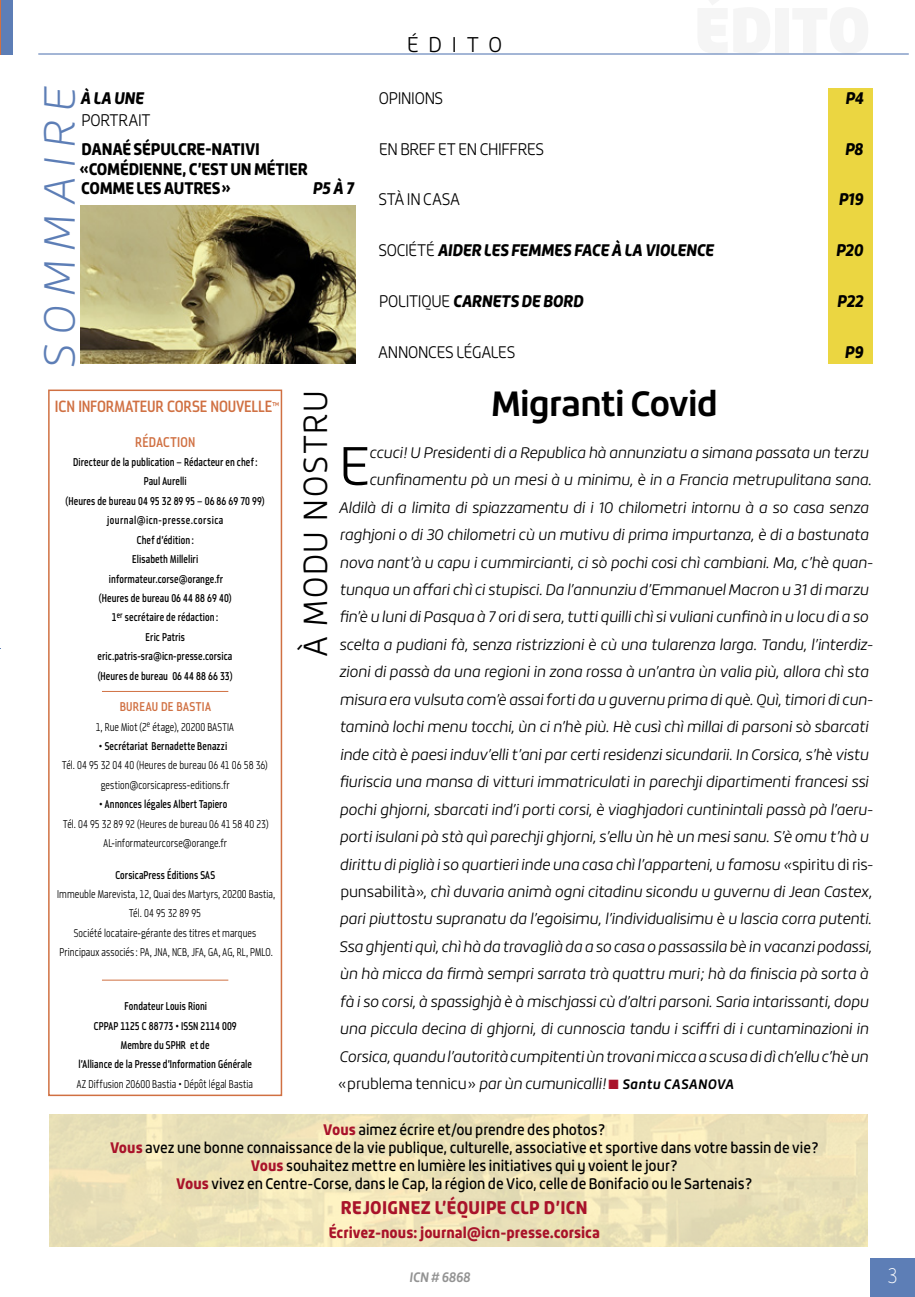
<style>
.page{position:relative;width:915px;height:1297px;background:#fff}
.page>*{position:absolute;margin:0;border:0;box-sizing:border-box;transform-origin:0 0}
.t1{font:300 53.1px "Roihu";color:#000}
.t2{font:italic 200 42.75px "Roihu";letter-spacing:.215em;color:#5d7eb6}
.t3{font:700 34.5px "Roihu";letter-spacing:-.025em;color:#000}
.t4{font:300 32.7px "Roihu";letter-spacing:.055em;color:#000;scale:.95 1}
.t5{font:300 21px "Roihu";letter-spacing:.49em;color:#000;scale:.95 1}
.t6{font:200 21px "Verb Cond";color:#fff;scale:.9 1}
.t7{font:900 18px "Roihu";letter-spacing:.02em;color:#a9132a;scale:.9 1}
.t8{font:500 17.25px "Metroflex Narrow";letter-spacing:-.015em;color:#d07042;scale:1.04 1}
.t9{font:italic 900 16.5px "Roihu";letter-spacing:-.015em;color:#000;scale:.9 1}
.t10{font:900 16.5px/19.2px "Roihu";letter-spacing:-.02em;color:#000;scale:.9 1}
.t11{font:300 16.5px "Roihu";letter-spacing:-.025em;color:#000;scale:.9 1}
.t12{font:italic 300 15px "Roihu";letter-spacing:-.015em;color:#000}
.t13{font:500 15px/18px "Roihu";color:#000;text-align:center;scale:.9 1}
.t14{font:300 15px "Roihu";letter-spacing:-.01em;color:#000}
.t15{font:900 15px "Roihu";color:#a9132a;scale:.9 1}
.t16{font:500 15px "Metroflex Narrow";letter-spacing:.015em;color:#d07042}
.t17{font:500 13.5px "Metroflex Narrow";letter-spacing:.025em;color:#d07042}
.t18{font:italic 700 13.5px "Roihu";letter-spacing:-.01em;color:#939393;scale:.9 1}
.t19{font:500 12px/19.5px "Metroflex Narrow";letter-spacing:.005em;color:#000;text-align:center;scale:.9 1}
.t20{font:300 12px/19.5px "Metroflex Narrow";letter-spacing:.01em;color:#000;text-align:center;scale:.9 1}
.s1{font-weight:300;font-style:normal}
.s2{font-size:15px}
.s3{font-style:normal}
.s4{font-style:italic}
.s5{color:#a9132a}
.s6{font-weight:700;font-style:italic;font-size:13.5px}
.s7{font-weight:900;color:#a9132a}
</style>
<div class="page">
<hr style="left:38px;top:53px;width:870px;height:2px;background:#5d7eb6">
<div style="left:0;top:0;width:13px;height:54px;background:#5d7eb6"></div>
<div style="left:870px;top:1258px;width:44px;height:39px;background:#5d7eb6"></div>
<hr style="left:0;top:0;width:1px;height:54px;background:#d07042">
<div style="left:827px;top:88px;width:45px;height:276px;background:#ebd641"></div>
<div style="left:48px;top:390px;width:234px;height:706px;border:2px solid #d07042"></div>
<img style="left:81px;top:206px;width:274px;height:158px">
<hr style="left:102px;top:691px;width:126px;height:1px;background:#d07042">
<hr style="left:102px;top:980px;width:126px;height:1px;background:#d07042">
<h2 class="t2" style="left:35px;top:370px;width:285px;rotate:-90deg">SOMMAIRE</h2>
<p class="t9" style="left:80px;top:88px;width:72px">À LA UNE</p>
<p class="t11" style="left:81px;top:111px;width:78px">PORTRAIT</p>
<p class="t10" style="left:79px;top:140px;width:256px">DANAÉ SÉPULCRE-NATIVI «COMÉDIENNE, C’EST UN MÉTIER<br>COMME LES AUTRES »</p>
<p class="t9" style="left:312px;top:179px;width:47px">P5 À 7</p>
<h3 class="t5" style="left:407px;top:33px;width:101px">ÉDITO</h3>
<p class="t11" style="left:379px;top:88px;width:73px">OPINIONS</p>
<p class="t9" style="left:844px;top:88px;width:22px">P4</p>
<p class="t11" style="left:379px;top:139px;width:185px">EN BREF ET EN CHIFFRES</p>
<p class="t9" style="left:844px;top:139px;width:22px">P8</p>
<p class="t11" style="left:378px;top:190px;width:92px">STÀ IN CASA</p>
<p class="t9" style="left:838px;top:190px;width:29px">P19</p>
<p class="t9" style="left:378px;top:241px;width:374px"><span class="s1">SOCIÉTÉ</span> AIDER LES FEMMES FACE À LA VIOLENCE</p>
<p class="t9" style="left:835px;top:241px;width:32px">P20</p>
<p class="t9" style="left:379px;top:292px;width:228px"><span class="s1">POLITIQUE</span> CARNETS DE BORD</p>
<p class="t9" style="left:836px;top:292px;width:31px">P22</p>
<p class="t11" style="left:378px;top:343px;width:154px">ANNONCES LÉGALES</p>
<p class="t9" style="left:844px;top:343px;width:22px">P9</p>
<h3 class="t3" style="left:491px;top:384px;width:228px">Migranti Covid</h3>
<h3 class="t4" style="left:296px;top:657px;width:282px;rotate:-90deg">À MODU NOSTRU</h3>
<p class="t8" style="left:55px;top:396px;width:217px">ICN INFORMATEUR CORSE NOUVELLE<span class="s2">™</span></p>
<p class="t16" style="left:135px;top:433px;width:62px">RÉDACTION</p>
<p class="t19" style="left:66px;top:452px;width:223px">Directeur de la publication – Rédacteur en chef:<br>Paul Aurelli<br>(Heures de bureau 04 95 32 89 95 – 06 86 69 70 99) journal@icn-presse.corsica<br>Chef d’édition:<br>Elisabeth Milleliri<br>informateur.corse@orange.fr<br>(Heures de bureau 06 44 88 69 40)<br>1<sup>er</sup> secrétaire de rédaction:<br>Eric Patris<br>eric.patris-sra@icn-presse.corsica<br>(Heures de bureau 06 44 88 66 33)</p>
<p class="t17" style="left:120px;top:699px;width:93px">BUREAU DE BASTIA</p>
<p class="t20" style="left:96px;top:716px;width:155px">1, Rue Miot (2<sup>e</sup> étage), 20200 BASTIA</p>
<p class="t19" style="left:99px;top:736px;width:144px">• Secrétariat Bernadette Benazzi</p>
<p class="t20" style="left:62px;top:755px;width:230px">Tél. 04 95 32 04 40 (Heures de bureau 06 41 06 58 36) gestion@corsicapress-editions.fr</p>
<p class="t19" style="left:99px;top:794px;width:144px">• Annonces légales Albert Tapiero</p>
<p class="t20" style="left:63px;top:814px;width:230px">Tél. 04 95 32 89 92 (Heures de bureau 06 41 58 40 23)<br>AL-informateurcorse@orange.fr</p>
<p class="t19" style="left:115px;top:864px;width:112px">CorsicaPress Éditions SAS</p>
<p class="t20" style="left:57px;top:884px;width:243px">Immeuble Marevista, 12, Quai des Martyrs, 20200 Bastia, Tél. 04 95 32 89 95<br>Société locataire-gérante des titres et marques Principaux associés: PA, JNA, NCB, JFA, GA, AG, RL, PMLO.</p>
<h1 class="t1" style="left:339px;top:435px;width:33px">E</h1>
<p class="t12" style="left:369px;top:444px;width:500px">ccuci ! U Presidenti di a Republica hà annunziatu a simana passata un terzu</p>
<p class="t12" style="left:369px;top:471px;width:504px">cunfinamentu pà un mesi à u minimu, è in a Francia metrupulitana sana.</p>
<p class="t12" style="left:338px;top:499px;width:531px">Aldilà di a limita di spiazzamentu di i 10 chilometri intornu à a so casa senza</p>
<p class="t12" style="left:339px;top:526px;width:530px">raghjoni o di 30 chilometri cù un mutivu di prima impurtanza, è di a bastunata</p>
<p class="t12" style="left:339px;top:554px;width:535px">nova nant’à u capu i cummircianti, ci sò pochi cosi chì cambiani. Ma, c’hè quan-</p>
<p class="t12" style="left:339px;top:581px;width:530px">tunqua un affari chì ci stupisci. Da l’annunziu d’Emmanuel Macron u 31 di marzu</p>
<p class="t12" style="left:339px;top:608px;width:530px">fin’è u luni di Pasqua à 7 ori di sera, tutti quilli chì si vuliani cunfinà in u locu di a so</p>
<p class="t12" style="left:339px;top:636px;width:535px">scelta a pudiani fà, senza ristrizzioni è cù una tularenza larga. Tandu, l’interdiz-</p>
<p class="t12" style="left:339px;top:663px;width:531px">zioni di passà da una regioni in zona rossa à un’antra ùn valia più, allora chì sta</p>
<p class="t12" style="left:339px;top:691px;width:535px">misura era vulsuta com’è assai forti da u guvernu prima di què. Quì, timori di cun-</p>
<p class="t12" style="left:339px;top:718px;width:530px">taminà lochi menu tocchi, ùn ci n’hè più. Hè cusì chì millai di parsoni sò sbarcati</p>
<p class="t12" style="left:339px;top:746px;width:530px">inde cità è paesi induv’elli t’ani par certi residenzi sicundarii. In Corsica, s’hè vistu</p>
<p class="t12" style="left:339px;top:773px;width:530px">fiuriscia una mansa di vitturi immatriculati in parechji dipartimenti francesi ssi</p>
<p class="t12" style="left:339px;top:801px;width:535px">pochi ghjorni, sbarcati ind’i porti corsi, è viaghjadori cuntinintali passà pà l’aeru-</p>
<p class="t12" style="left:339px;top:828px;width:530px">porti isulani pà stà quì parechji ghjorni, s’ellu ùn hè un mesi sanu. S’è omu t’hà u</p>
<p class="t12" style="left:339px;top:856px;width:535px">dirittu di piglià i so quartieri inde una casa chì l’apparteni, u famosu « <span class="s3">spiritu di ris-</span></p>
<p class="t12" style="left:340px;top:883px;width:533px"><span class="s3">punsabilità »</span>, chì duvaria animà ogni citadinu sicondu u guvernu di Jean Castex,</p>
<p class="t12" style="left:339px;top:910px;width:533px">pari piuttostu supranatu da l’egoisimu, l’individualisimu è u lascia corra putenti.</p>
<p class="t12" style="left:339px;top:938px;width:534px">Ssa ghjenti quì, chì hà da travaglià da a so casa o passassila bè in vacanzi podassi,</p>
<p class="t12" style="left:339px;top:965px;width:530px">ùn hà micca da firmà sempri sarrata trà quattru muri ; hà da finiscia pà sorta à</p>
<p class="t12" style="left:339px;top:993px;width:530px">fà i so corsi, à spassighjà è à mischjassi cù d’altri parsoni. Saria intarissanti, dopu</p>
<p class="t12" style="left:339px;top:1020px;width:530px">una piccula decina di ghjorni, di cunnoscia tandu i sciffri di i cuntaminazioni in</p>
<p class="t12" style="left:339px;top:1048px;width:530px">Corsica, quandu l’autorità cumpitenti ùn trovani micca a scusa di dì ch’ellu c’hè un</p>
<p class="t14" style="left:338px;top:1075px;width:397px">« prublema tennicu » <span class="s4">par ùn cumunicalli !</span> <span class="s5">■</span> <span class="s6">Santu CASANOVA</span></p>
<p class="t19" style="left:78px;top:996px;width:194px">Fondateur Louis Rioni<br>CPPAP 1125 C 88773 • ISSN 2114 009<br>Membre du SPHR et de<br>l’Alliance de la Presse d’Information Générale</p>
<p class="t20" style="left:77px;top:1074px;width:197px">AZ Diffusion 20600 Bastia • Dépôt légal Bastia</p>
<p class="t13" style="left:110px;top:1120px;width:788px"><span class="s7">Vous</span> aimez écrire et/ou prendre des photos ?<br><span class="s7">Vous</span> avez une bonne connaissance de la vie publique, culturelle, associative et sportive dans votre bassin de vie ?<br><span class="s7">Vous</span> souhaitez mettre en lumière les initiatives qui y voient le jour ?<br><span class="s7">Vous</span> vivez en Centre-Corse, dans le Cap, la région de Vico, celle de Bonifacio ou le Sartenais ?</p>
<p class="t7" style="left:341px;top:1197px;width:275px">REJOIGNEZ L’ÉQUIPE CLP D’ICN</p>
<p class="t15" style="left:328px;top:1224px;width:303px">Écrivez-nous: journal@icn-presse.corsica</p>
<p class="t18" style="left:409px;top:1269px;width:69px">ICN # 6868</p>
<h3 class="t6" style="left:887px;top:1263px;width:13px">3</h3>
</div>
